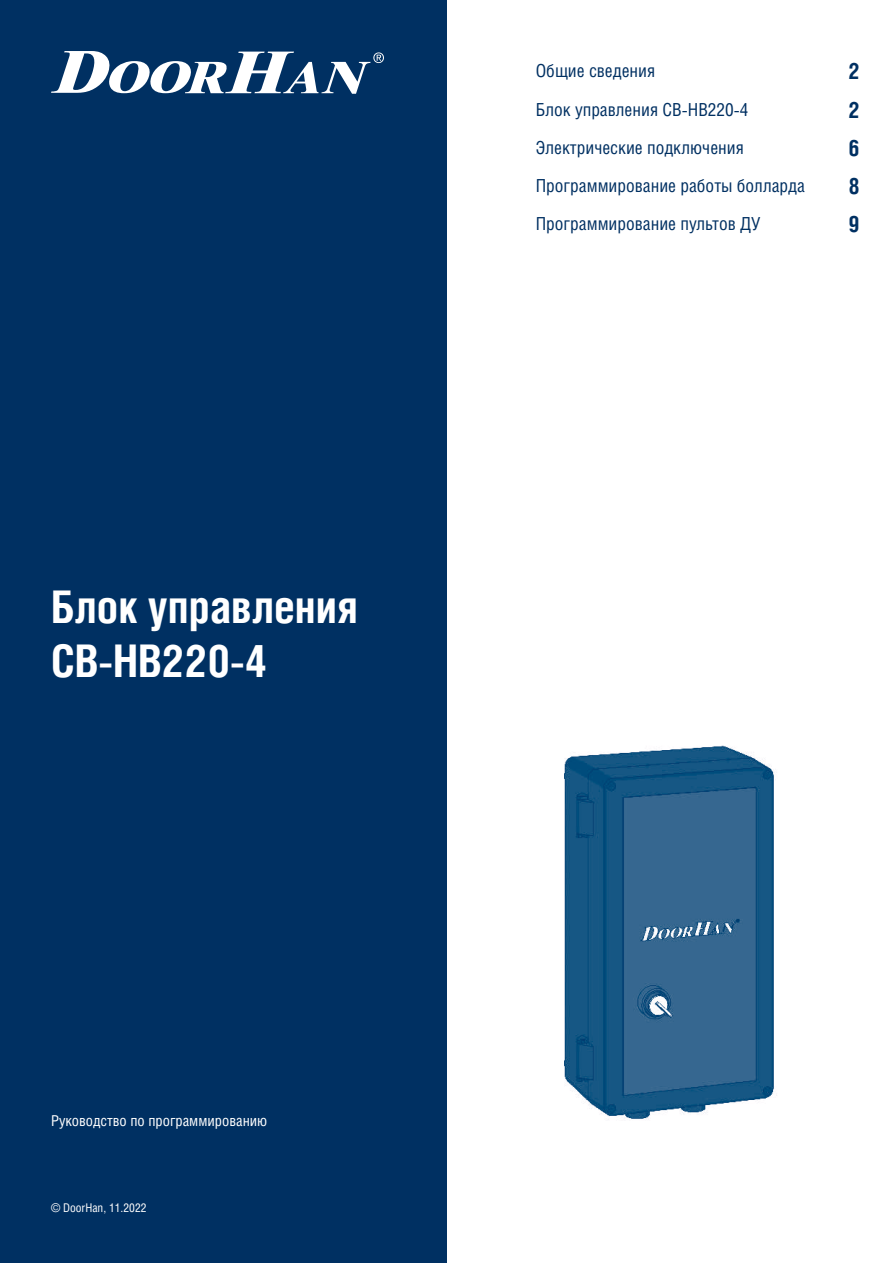
<style>
.page{position:relative;width:893px;height:1263px;background:#fff}
.page>*{position:absolute;margin:0;border:0;box-sizing:border-box;transform-origin:0 0}
.t1{font:700 45px/54px "Helios Cond C";color:#fff}
.t2{font:700 22.5px "Helios Cond C";color:#003062}
.t3{font:18px "Helios Cond C";color:#003062}
.t4{font:15px "Helios Cond C";color:#fff}
.t5{font:12px "Helios Cond C";color:#fff}
</style>
<div class="page">
<div style="left:0;top:0;width:446px;height:1263px;background:#003062"></div>
<svg style="left:51px;top:51px;width:333px;height:43px"></svg>
<img style="left:564px;top:745px;width:213px;height:375px">
<h1 class="t1" style="left:51px;top:578px;width:308px">Блок управления<br>CB-HB220-4</h1>
<p class="t4" style="left:51px;top:1111px;width:218px">Руководство по программированию</p>
<p class="t5" style="left:51px;top:1200px;width:97px">© DoorHan, 11.2022</p>
<p class="t3" style="left:536px;top:60px;width:121px">Общие сведения</p>
<p class="t2" style="left:848px;top:58px;width:13px">2</p>
<p class="t3" style="left:536px;top:98px;width:214px">Блок управления CB-HB220-4</p>
<p class="t2" style="left:848px;top:96px;width:13px">2</p>
<p class="t3" style="left:536px;top:137px;width:210px">Электрические подключения</p>
<p class="t2" style="left:848px;top:134px;width:13px">6</p>
<p class="t3" style="left:536px;top:175px;width:271px">Программирование работы болларда</p>
<p class="t2" style="left:848px;top:173px;width:13px">8</p>
<p class="t3" style="left:536px;top:213px;width:226px">Программирование пультов ДУ</p>
<p class="t2" style="left:848px;top:211px;width:13px">9</p>
</div>
